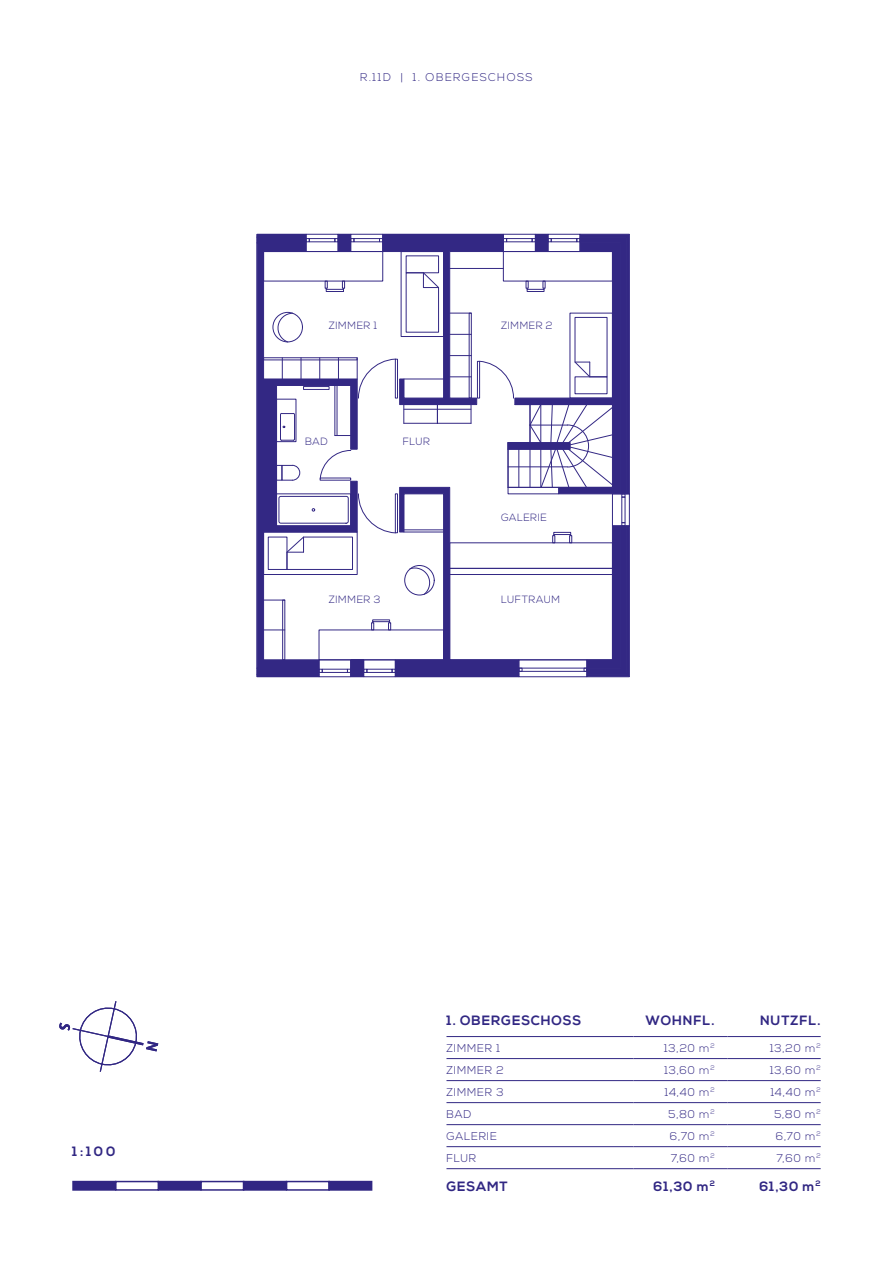
<style>
.page{position:relative;width:893px;height:1263px;background:#fff}
.page>*{position:absolute;margin:0;border:0;box-sizing:border-box;transform-origin:0 0}
.t1{font:700 13.5px "Nexa";letter-spacing:.065em;color:#312783}
.t2{font:300 11.25px "Nexa";letter-spacing:.08em;color:#312783}
.t3{font:300 11.25px "Nexa";letter-spacing:.125em;color:#312783}
.t4{font:300 10.5px "Nexa";letter-spacing:.055em;color:#312783}
</style>
<div class="page">
<div style="left:73px;top:1181px;width:43px;height:9px;background:#312783"></div>
<div style="left:72px;top:1181px;width:44px;height:10px;border:2px solid #312783"></div>
<div style="left:158px;top:1181px;width:43px;height:9px;background:#312783"></div>
<div style="left:158px;top:1181px;width:44px;height:10px;border:2px solid #312783"></div>
<div style="left:115px;top:1181px;width:44px;height:10px;border:2px solid #312783"></div>
<div style="left:200px;top:1181px;width:44px;height:10px;border:2px solid #312783"></div>
<div style="left:286px;top:1181px;width:44px;height:10px;border:2px solid #312783"></div>
<div style="left:244px;top:1181px;width:42px;height:9px;background:#312783"></div>
<div style="left:243px;top:1181px;width:44px;height:10px;border:2px solid #312783"></div>
<div style="left:329px;top:1181px;width:43px;height:9px;background:#312783"></div>
<div style="left:328px;top:1181px;width:44px;height:10px;border:2px solid #312783"></div>
<svg style="left:256px;top:233px;width:374px;height:445px"></svg>
<hr style="left:446px;top:1036px;width:188px;height:1px;background:#312783">
<hr style="left:634px;top:1036px;width:94px;height:1px;background:#312783">
<hr style="left:728px;top:1036px;width:93px;height:1px;background:#312783">
<hr style="left:446px;top:1058px;width:188px;height:1px;background:#312783">
<hr style="left:634px;top:1058px;width:94px;height:1px;background:#312783">
<hr style="left:728px;top:1058px;width:93px;height:1px;background:#312783">
<hr style="left:446px;top:1080px;width:188px;height:1px;background:#312783">
<hr style="left:634px;top:1080px;width:94px;height:1px;background:#312783">
<hr style="left:728px;top:1080px;width:93px;height:1px;background:#312783">
<hr style="left:446px;top:1102px;width:188px;height:1px;background:#312783">
<hr style="left:634px;top:1102px;width:94px;height:1px;background:#312783">
<hr style="left:728px;top:1102px;width:93px;height:1px;background:#312783">
<hr style="left:446px;top:1124px;width:188px;height:1px;background:#312783">
<hr style="left:634px;top:1124px;width:94px;height:1px;background:#312783">
<hr style="left:728px;top:1124px;width:93px;height:1px;background:#312783">
<hr style="left:446px;top:1146px;width:188px;height:1px;background:#312783">
<hr style="left:634px;top:1146px;width:94px;height:1px;background:#312783">
<hr style="left:728px;top:1146px;width:93px;height:1px;background:#312783">
<hr style="left:446px;top:1168px;width:188px;height:1px;background:#312783">
<hr style="left:634px;top:1168px;width:94px;height:1px;background:#312783">
<hr style="left:728px;top:1168px;width:93px;height:1px;background:#312783">
<svg style="left:59px;top:1001px;width:99px;height:71px"></svg>
<p class="t1" style="left:72px;top:1144px;width:45px">1:100</p>
<p class="t3" style="left:360px;top:70px;width:174px">R.11D | 1. OBERGESCHOSS</p>
<p class="t4" style="left:329px;top:319px;width:50px">ZIMMER 1</p>
<p class="t4" style="left:501px;top:319px;width:53px">ZIMMER 2</p>
<p class="t4" style="left:305px;top:435px;width:24px">BAD</p>
<p class="t4" style="left:403px;top:435px;width:29px">FLUR</p>
<p class="t4" style="left:329px;top:593px;width:53px">ZIMMER 3</p>
<p class="t4" style="left:501px;top:511px;width:47px">GALERIE</p>
<p class="t4" style="left:501px;top:593px;width:60px">LUFTRAUM</p>
<p class="t1" style="left:446px;top:1012px;width:137px">1. OBERGESCHOSS</p>
<p class="t1" style="left:646px;top:1012px;width:71px">WOHNFL.</p>
<p class="t1" style="left:760px;top:1012px;width:62px">NUTZFL.</p>
<p class="t2" style="left:446px;top:1041px;width:55px">ZIMMER 1</p>
<p class="t2" style="left:664px;top:1041px;width:52px">13,20 m<sup>2</sup></p>
<p class="t2" style="left:770px;top:1041px;width:52px">13,20 m<sup>2</sup></p>
<p class="t2" style="left:446px;top:1063px;width:59px">ZIMMER 2</p>
<p class="t2" style="left:664px;top:1063px;width:52px">13,60 m<sup>2</sup></p>
<p class="t2" style="left:770px;top:1063px;width:52px">13,60 m<sup>2</sup></p>
<p class="t2" style="left:446px;top:1085px;width:59px">ZIMMER 3</p>
<p class="t2" style="left:665px;top:1085px;width:52px">14,40 m<sup>2</sup></p>
<p class="t2" style="left:771px;top:1085px;width:52px">14,40 m<sup>2</sup></p>
<p class="t2" style="left:446px;top:1107px;width:26px">BAD</p>
<p class="t2" style="left:668px;top:1107px;width:48px">5,80 m<sup>2</sup></p>
<p class="t2" style="left:774px;top:1107px;width:48px">5,80 m<sup>2</sup></p>
<p class="t2" style="left:446px;top:1129px;width:52px">GALERIE</p>
<p class="t2" style="left:670px;top:1129px;width:46px">6,70 m<sup>2</sup></p>
<p class="t2" style="left:776px;top:1129px;width:46px">6,70 m<sup>2</sup></p>
<p class="t2" style="left:446px;top:1151px;width:31px">FLUR</p>
<p class="t2" style="left:671px;top:1151px;width:46px">7,60 m<sup>2</sup></p>
<p class="t2" style="left:777px;top:1151px;width:46px">7,60 m<sup>2</sup></p>
<p class="t1" style="left:446px;top:1178px;width:63px">GESAMT</p>
<p class="t1" style="left:653px;top:1178px;width:63px">61,30 m<sup>2</sup></p>
<p class="t1" style="left:759px;top:1178px;width:63px">61,30 m<sup>2</sup></p>
</div>
